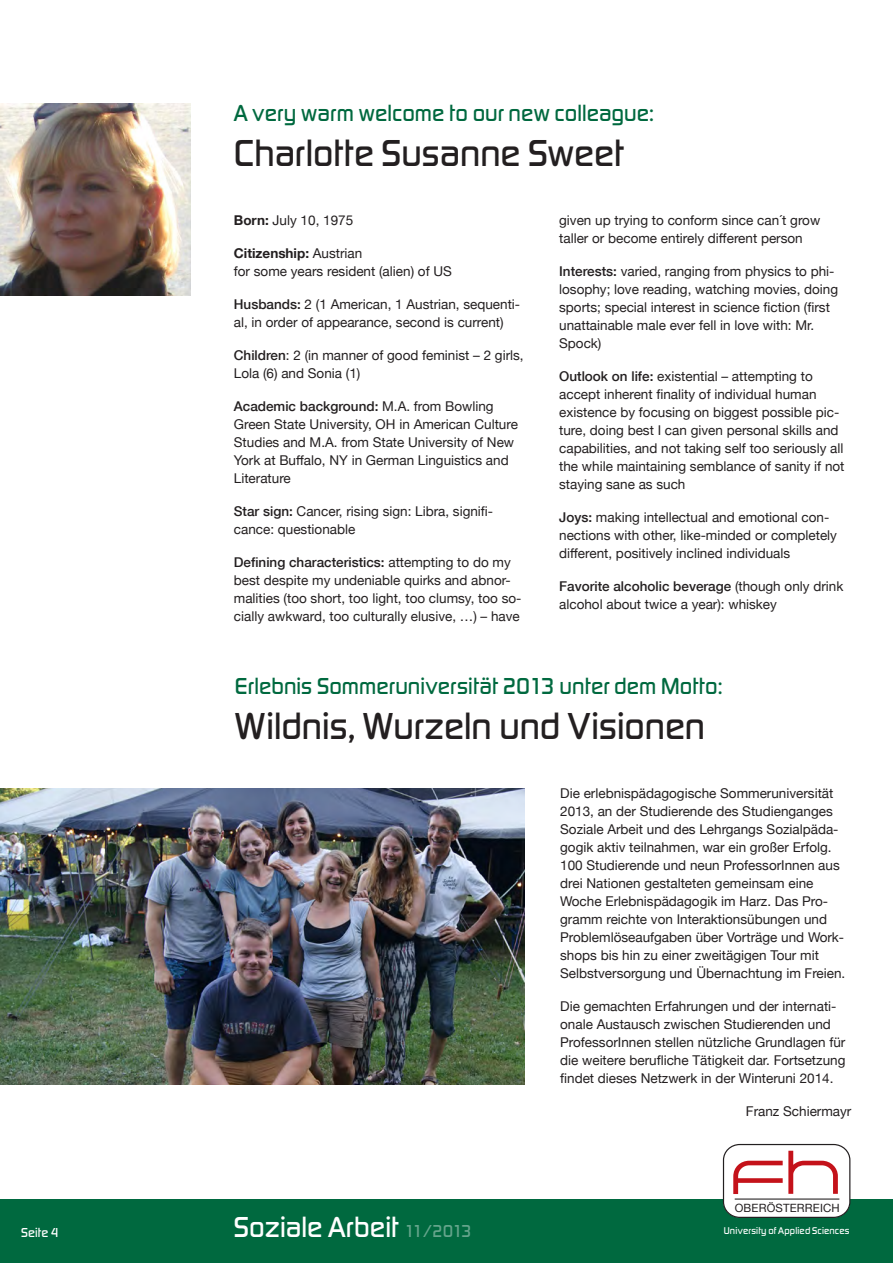
<style>
.page{position:relative;width:893px;height:1263px;background:#fff}
.page>*{position:absolute;margin:0;border:0;box-sizing:border-box;transform-origin:0 0}
.t1{font:500 39px "Digital Sans EF";letter-spacing:.005em;color:#231f20}
.t2{font:500 30px "Digital Sans EF";color:#fff}
.t3{font:500 24px "Digital Sans EF";letter-spacing:.005em;color:#00693f}
.t4{font:13.5px/18px "Helvetica Neue";color:#231f20}
.t5{font:500 13.5px "Digital Sans EF";letter-spacing:.005em;color:#fff}
.t6{font:11.4px "Helvetica Neue";letter-spacing:.015em;color:#231f20}
.t7{font:500 10.2px "Digital Sans EF";letter-spacing:.02em;color:#fff}
.s1{font-weight:700}
.s2{font-weight:500}
.s3{font-size:18px;color:#64a48b}
</style>
<div class="page">
<img style="left:0;top:788px;width:524px;height:296px">
<div style="left:0;top:1199px;width:893px;height:64px;background:#00693f"></div>
<div style="left:723px;top:1144px;width:127px;height:73px;background:#fff;border-radius:16px"></div>
<div style="left:723px;top:1144px;width:127px;height:74px;border:1px solid #231f20;border-radius:16px"></div>
<svg style="left:733px;top:1151px;width:105px;height:43px"></svg>
<hr style="left:735px;top:1198px;width:104px;height:1px;background:#231f20">
<img style="left:0;top:103px;width:190px;height:192px">
<h3 class="t3" style="left:234px;top:99px;width:422px">A very warm welcome to our new colleague:</h3>
<h1 class="t1" style="left:234px;top:130px;width:391px">Charlotte Susanne Sweet</h1>
<p class="t4" style="left:234px;top:211px;width:121px"><span class="s1">Born:</span> July 10, 1975</p>
<p class="t4" style="left:234px;top:244px;width:220px"><span class="s1">Citizenship:</span> Austrian<br>for some years resident (alien) of US</p>
<p class="t4" style="left:234px;top:295px;width:288px"><span class="s2">Husbands:</span> 2 (1 American, 1 Austrian, sequenti&shy;al, in order of appearance, second is current)</p>
<p class="t4" style="left:234px;top:346px;width:291px"><span class="s2">Children</span>: 2 (in manner of good feminist – 2 girls,<br>Lola (6) and Sonia (1)</p>
<p class="t4" style="left:234px;top:397px;width:286px"><span class="s2">Academic background:</span> M.A. from Bowling Green State University, OH in American Culture Studies and M.A. from State University of New York at Buffalo, NY in German Linguistics and Literature</p>
<p class="t4" style="left:234px;top:502px;width:261px"><span class="s2">Star sign:</span> Cancer, rising sign: Libra, signifi&shy;cance: questionable</p>
<p class="t4" style="left:234px;top:553px;width:289px"><span class="s2">Defining characteristics:</span> attempting to do my best despite my undeniable quirks and abnor&shy;malities (too short, too light, too clumsy, too so&shy;cially awkward, too culturally elusive, …) – have</p>
<p class="t4" style="left:559px;top:211px;width:263px">given up trying to conform since can´t grow taller or become entirely different person</p>
<p class="t4" style="left:559px;top:262px;width:281px"><span class="s2">Interests:</span> varied, ranging from physics to phi&shy;losophy; love reading, watching movies, doing sports; special interest in science fiction (first unattainable male ever fell in love with: Mr.<br>Spock)</p>
<p class="t4" style="left:559px;top:366px;width:287px"><span class="s2">Outlook on life:</span> existential – attempting to accept inherent finality of individual human existence by focusing on biggest possible pic&shy;ture, doing best I can given personal skills and capabilities, and not taking self too seriously all the while maintaining semblance of sanity if not staying sane as such</p>
<p class="t4" style="left:559px;top:507px;width:279px"><span class="s2">Joys:</span> making intellectual and emotional con&shy;nections with other, like-minded or completely different, positively inclined individuals</p>
<p class="t4" style="left:559px;top:576px;width:286px"><span class="s2">Favorite alcoholic beverage</span> (though only drink alcohol about twice a year): whiskey</p>
<h3 class="t3" style="left:235px;top:671px;width:489px">Erlebnis Sommeruniversität 2013 unter dem Motto:</h3>
<h1 class="t1" style="left:235px;top:702px;width:472px">Wildnis, Wurzeln und Visionen</h1>
<p class="t4" style="left:560px;top:783px;width:287px">Die erlebnispädagogische Sommeruniversität 2013, an der Studierende des Studienganges Soziale Arbeit und des Lehrgangs Sozialpäda&shy;gogik aktiv teilnahmen, war ein großer Erfolg.<br>100 Studierende und neun ProfessorInnen aus drei Nationen gestalteten gemeinsam eine Woche Erlebnispädagogik im Harz. Das Pro&shy;gramm reichte von Interaktionsübungen und Problemlöseaufgaben über Vorträge und Work&shy;shops bis hin zu einer zweitägigen Tour mit Selbstversorgung und Übernachtung im Freien.</p>
<p class="t4" style="left:560px;top:996px;width:287px">Die gemachten Erfahrungen und der internati&shy;onale Austausch zwischen Studierenden und ProfessorInnen stellen nützliche Grundlagen für die weitere berufliche Tätigkeit dar. Fortsetzung findet dieses Netzwerk in der Winteruni 2014.</p>
<p class="t4" style="left:746px;top:1101px;width:107px">Franz Schiermayr</p>
<p class="t6" style="left:735px;top:1198px;width:107px">OBERÖSTERREICH</p>
<p class="t5" style="left:21px;top:1224px;width:39px">Seite 4</p>
<h2 class="t2" style="left:234px;top:1209px;width:239px">Soziale Arbeit <span class="s3">11/2013</span></h2>
<p class="t7" style="left:724px;top:1225px;width:127px">University of Applied Sciences</p>
</div>
